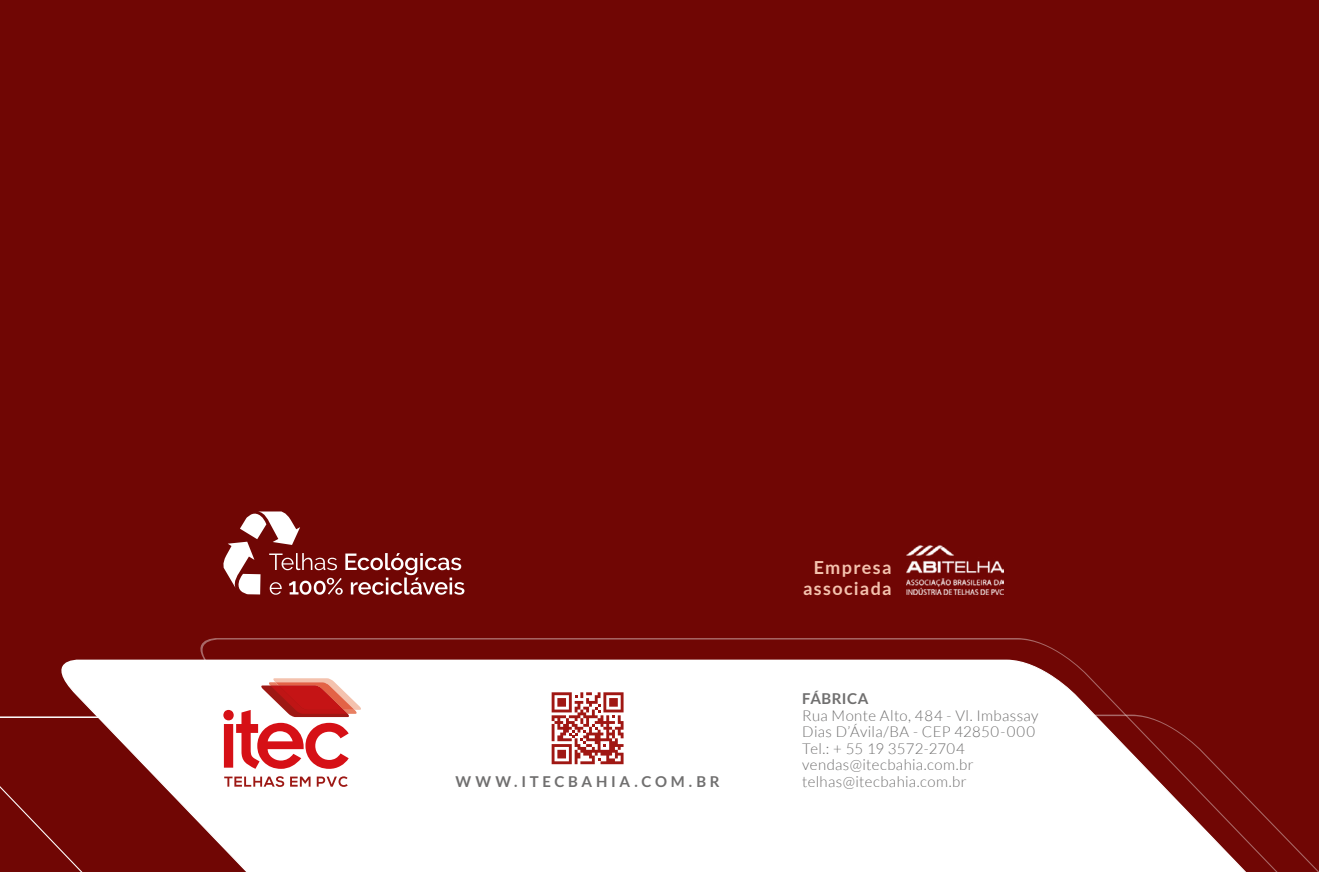
<style>
.page{position:relative;width:1319px;height:872px;background:#fff}
.page>*{position:absolute;margin:0;border:0;box-sizing:border-box;transform-origin:0 0}
.t1{font:700 18px/20.4px "Lato";letter-spacing:.075em;color:#f4c2ae;text-align:center}
.t2{font:300 15px/16.5px "Lato";letter-spacing:.025em;color:#706f6f}
.t3{font:700 15px "Lato";letter-spacing:.24em;color:#706f6f}
.t4{font:700 15px "Lato";letter-spacing:.035em;color:#706f6f}
</style>
<div class="page">
<div style="left:0;top:0;width:1318px;height:872px;background:#700604"></div>
<svg style="left:61px;top:638px;width:1031px;height:41px"></svg>
<svg style="left:0;top:679px;width:1125px;height:193px"></svg>
<svg style="left:333px;top:714px;width:985px;height:158px;background:#e8d8d8"></svg>
<img style="left:906px;top:545px;width:96px;height:49px">
<svg style="left:551px;top:692px;width:72px;height:72px;background:#cb807e"></svg>
<svg style="left:223px;top:511px;width:241px;height:83px"></svg>
<svg style="left:224px;top:776px;width:60px;height:11px"></svg>
<svg style="left:290px;top:776px;width:20px;height:10px"></svg>
<svg style="left:317px;top:776px;width:30px;height:11px"></svg>
<svg style="left:223px;top:678px;width:138px;height:91px;background:#e89696"></svg>
<p class="t3" style="left:455px;top:773px;width:266px">WWW.ITECBAHIA.COM.BR</p>
<p class="t1" style="left:803px;top:557px;width:90px">Empresa associada</p>
<p class="t4" style="left:802px;top:690px;width:68px">FÁBRICA</p>
<p class="t2" style="left:802px;top:707px;width:238px">Rua Monte Alto, 484 - Vl. Imbassay<br>Dias D’Ávila/BA - CEP 42850-000<br>Tel.: + 55 19 3572-2704 vendas@itecbahia.com.br telhas@itecbahia.com.br</p>
</div>
